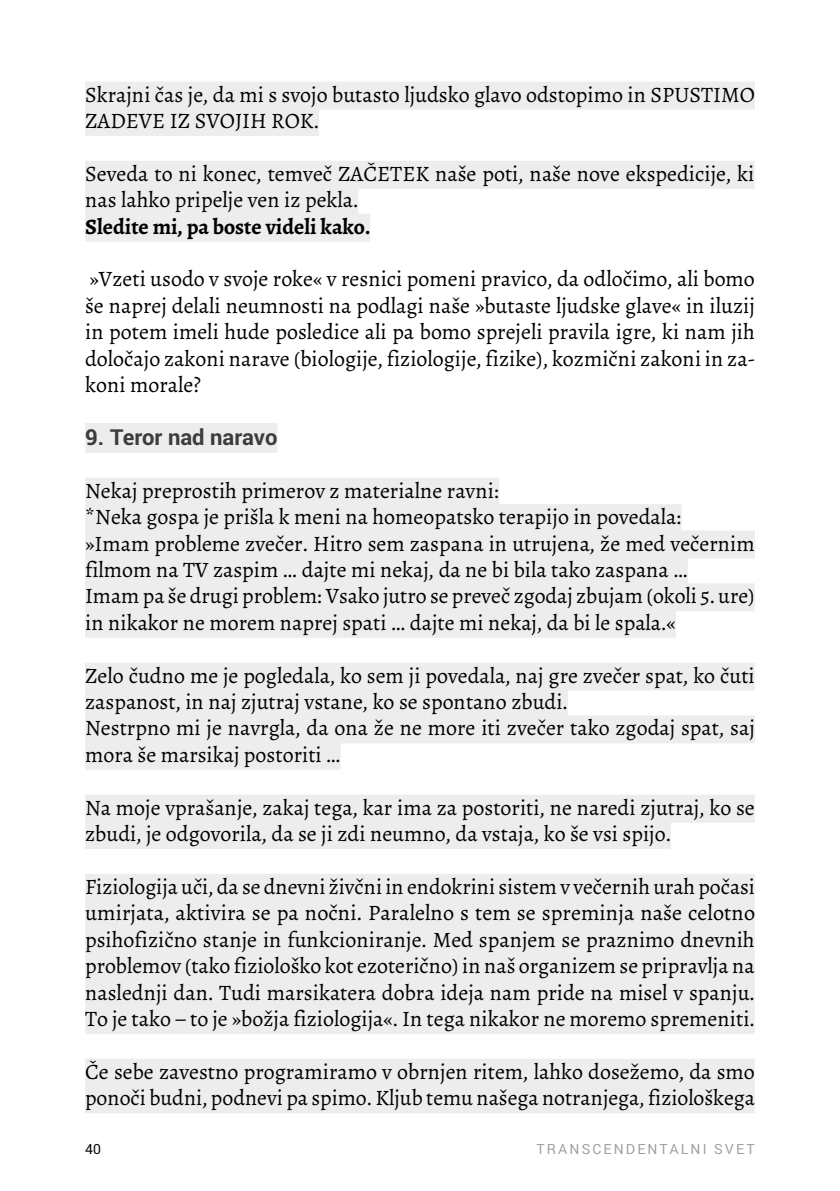
<style>
.page{position:relative;width:840px;height:1191px;background:#fff}
.page>*{position:absolute;margin:0;border:0;box-sizing:border-box;transform-origin:0 0}
.t1{font:22px/26.4px "Alegreya";color:#000}
.t2{font:700 22px "Alegreya";color:#000}
.t3{font:700 22px "Roboto";color:#3c3c3b}
.t4{font:14px "Roboto";letter-spacing:.15em;color:#9d9d9c}
.t5{font:14px "Roboto";color:#000}
</style>
<div class="page">
<div style="left:85px;top:82px;width:669px;height:28px;background:#ededed"></div>
<div style="left:85px;top:108px;width:234px;height:28px;background:#ededed"></div>
<div style="left:85px;top:161px;width:669px;height:28px;background:#ededed"></div>
<div style="left:85px;top:187px;width:273px;height:28px;background:#ededed"></div>
<div style="left:85px;top:214px;width:285px;height:28px;background:#ededed"></div>
<div style="left:85px;top:423px;width:192px;height:30px;background:#ededed"></div>
<div style="left:85px;top:478px;width:414px;height:28px;background:#ededed"></div>
<div style="left:85px;top:504px;width:596px;height:28px;background:#ededed"></div>
<div style="left:85px;top:530px;width:669px;height:28px;background:#ededed"></div>
<div style="left:85px;top:557px;width:602px;height:28px;background:#ededed"></div>
<div style="left:85px;top:583px;width:669px;height:28px;background:#ededed"></div>
<div style="left:85px;top:610px;width:590px;height:28px;background:#ededed"></div>
<div style="left:85px;top:662px;width:669px;height:28px;background:#ededed"></div>
<div style="left:85px;top:689px;width:482px;height:28px;background:#ededed"></div>
<div style="left:85px;top:715px;width:669px;height:28px;background:#ededed"></div>
<div style="left:85px;top:742px;width:255px;height:28px;background:#ededed"></div>
<div style="left:85px;top:794px;width:669px;height:28px;background:#ededed"></div>
<div style="left:85px;top:821px;width:585px;height:28px;background:#ededed"></div>
<div style="left:85px;top:874px;width:669px;height:28px;background:#ededed"></div>
<div style="left:85px;top:900px;width:669px;height:28px;background:#ededed"></div>
<div style="left:85px;top:926px;width:669px;height:28px;background:#ededed"></div>
<div style="left:85px;top:953px;width:669px;height:28px;background:#ededed"></div>
<div style="left:85px;top:979px;width:669px;height:28px;background:#ededed"></div>
<div style="left:85px;top:1006px;width:669px;height:28px;background:#ededed"></div>
<div style="left:85px;top:1058px;width:669px;height:28px;background:#ededed"></div>
<div style="left:85px;top:1085px;width:669px;height:28px;background:#ededed"></div>
<p class="t1" style="left:85px;top:81px;width:671px">Skrajni čas je, da mi s svojo butasto ljudsko glavo odstopimo in SPUSTIMO<br>ZADEVE IZ SVOJIH ROK.</p>
<p class="t1" style="left:85px;top:160px;width:670px">Seveda to ni konec, temveč ZAČETEK naše poti, naše nove ekspedicije, ki nas lahko pripelje ven iz pekla.</p>
<p class="t2" style="left:85px;top:212px;width:286px">Sledite mi, pa boste videli kako.</p>
<p class="t1" style="left:85px;top:266px;width:671px;text-align:justify">»Vzeti usodo v svoje roke« v resnici pomeni pravico, da odločimo, ali bomo še naprej delali neumnosti na podlagi naše »butaste ljudske glave« in iluzij in potem imeli hude posledice ali pa bomo sprejeli pravila igre, ki nam jih določajo zakoni narave (biologije, fiziologije, fizike), kozmični zakoni in za&shy;koni morale?</p>
<p class="t3" style="left:85px;top:422px;width:194px">9. Teror nad naravo</p>
<p class="t1" style="left:85px;top:477px;width:671px">Nekaj preprostih primerov z materialne ravni:<br>*Neka gospa je prišla k meni na homeopatsko terapijo in povedala:<br>»Imam probleme zvečer. Hitro sem zaspana in utrujena, že med večernim filmom na TV zaspim … dajte mi nekaj, da ne bi bila tako zaspana …<br>Imam pa še drugi problem: Vsako jutro se preveč zgodaj zbujam (okoli 5. ure) in nikakor ne morem naprej spati … dajte mi nekaj, da bi le spala.«</p>
<p class="t1" style="left:85px;top:662px;width:670px">Zelo čudno me je pogledala, ko sem ji povedala, naj gre zvečer spat, ko čuti zaspanost, in naj zjutraj vstane, ko se spontano zbudi.<br>Nestrpno mi je navrgla, da ona že ne more iti zvečer tako zgodaj spat, saj mora še marsikaj postoriti …</p>
<p class="t1" style="left:85px;top:794px;width:670px">Na moje vprašanje, zakaj tega, kar ima za postoriti, ne naredi zjutraj, ko se zbudi, je odgovorila, da se ji zdi neumno, da vstaja, ko še vsi spijo.</p>
<p class="t1" style="left:85px;top:873px;width:671px;text-align:justify">Fiziologija uči, da se dnevni živčni in endokrini sistem v večernih urah počasi umirjata, aktivira se pa nočni. Paralelno s tem se spreminja naše celotno psihofizično stanje in funkcioniranje. Med spanjem se praznimo dnevnih problemov (tako fiziološko kot ezoterično) in naš organizem se pripravlja na naslednji dan. Tudi marsikatera dobra ideja nam pride na misel v spanju.<br>To je tako − to je »božja fiziologija«. In tega nikakor ne moremo spremeniti.</p>
<p class="t1" style="left:85px;top:1058px;width:671px">Če sebe zavestno programiramo v obrnjen ritem, lahko dosežemo, da smo ponoči budni, podnevi pa spimo. Kljub temu našega notranjega, fiziološkega</p>
<p class="t5" style="left:85px;top:1139px;width:17px">40</p>
<p class="t4" style="left:536px;top:1139px;width:220px">TRANSCENDENTALNI SVET</p>
</div>
